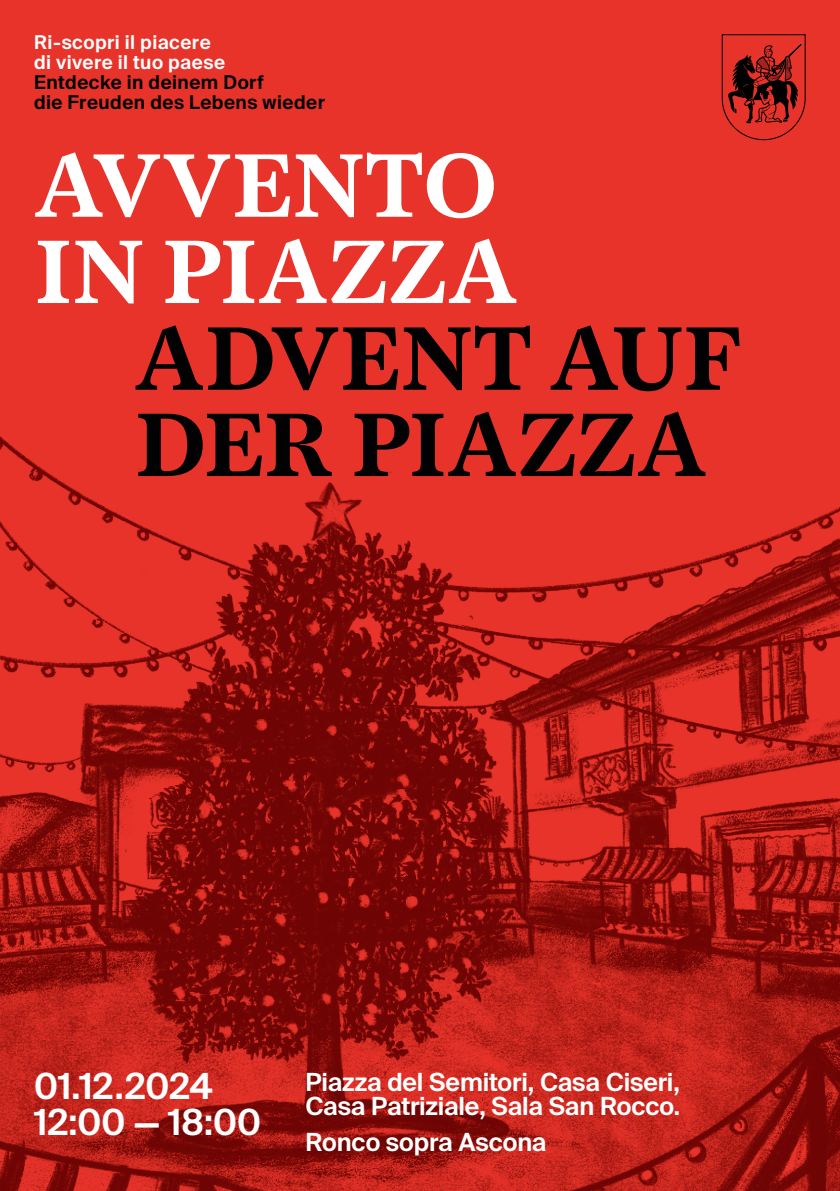
<style>
.page{position:relative;width:840px;height:1191px;background:#fff}
.page>*{position:absolute;margin:0;border:0;box-sizing:border-box;transform-origin:0 0}
.t1{font:700 89px/86.2px "GT Super Text";letter-spacing:-.005em;color:#020203}
.t2{font:700 89px/86.2px "GT Super Text";color:#fff}
.t3{font:600 36px/36px "Suisse Ecal Intl";color:#fff}
.t4{font:600 25px/24px "Suisse Ecal Intl";letter-spacing:-.005em;color:#fff}
.t5{font:600 19px/20px "Suisse Ecal Intl";letter-spacing:.025em;color:#020203}
.t6{font:600 19px/20px "Suisse Ecal Intl";letter-spacing:.025em;color:#fff}
</style>
<div class="page">
<div style="left:0;top:0;width:839px;height:1191px;background:#e7332a"></div>
<img style="left:0;top:436px;width:839px;height:755px">
<svg style="left:721px;top:34px;width:85px;height:106px"></svg>
<p class="t6" style="left:34px;top:32px;width:192px">Ri-scopri il piacere di vivere il tuo paese</p>
<p class="t5" style="left:34px;top:72px;width:292px">Entdecke in deinem Dorf<br>die Freuden des Lebens wieder</p>
<h1 class="t2" style="left:34px;top:143px;width:483px">AVVENTO<br>IN PIAZZA</h1>
<h1 class="t1" style="left:135px;top:316px;width:607px">ADVENT AUF<br>DER PIAZZA</h1>
<h2 class="t3" style="left:34px;top:1068px;width:228px">01.12.2024<br>12:00 — 18:00</h2>
<p class="t4" style="left:305px;top:1069px;width:376px">Piazza del Semitori, Casa Ciseri,<br>Casa Patriziale, Sala San Rocco.</p>
<p class="t4" style="left:305px;top:1129px;width:242px">Ronco sopra Ascona</p>
</div>
